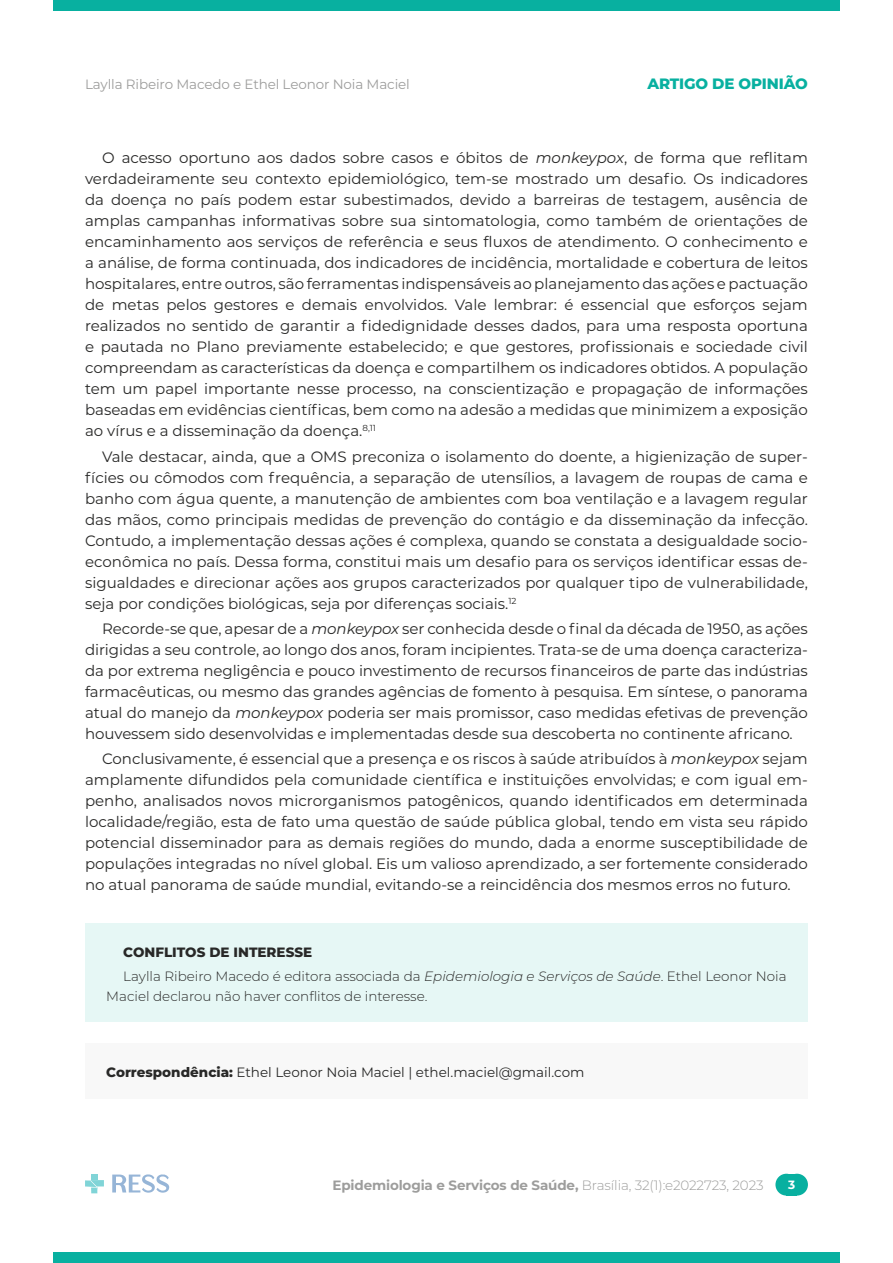
<style>
.page{position:relative;width:893px;height:1263px;background:#fff}
.page>*{position:absolute;margin:0;border:0;box-sizing:border-box;transform-origin:0 0}
.t1{font:15px/21px "Montserrat";color:#282827;text-align:justify}
.t2{font:800 15px "Montserrat";letter-spacing:-.01em;color:#08b0a0}
.t3{font:300 13.5px/23.7px "Montserrat";color:#282827}
.t4{font:13.5px "Montserrat";color:#282827}
.t5{font:700 13.5px "Montserrat";letter-spacing:-.01em;color:#9d9d9c}
.t6{font:13.5px "Montserrat";letter-spacing:-.01em;color:#9d9d9c}
.t7{font:700 12px "Montserrat";color:#fff}
.s1{font-style:italic}
.s2{font-weight:800}
.s3{font-weight:300}
</style>
<div class="page">
<div style="left:53px;top:0;width:787px;height:11px;background:#08b0a0"></div>
<div style="left:53px;top:1252px;width:787px;height:11px;background:#08b0a0"></div>
<div style="left:775px;top:1174px;width:22px;height:21px;background:#08b0a0;border-radius:50%"></div>
<div style="left:786px;top:1174px;width:22px;height:21px;background:#08b0a0;border-radius:50%"></div>
<div style="left:786px;top:1174px;width:11px;height:21px;background:#08b0a0"></div>
<svg style="left:85px;top:1174px;width:19px;height:19px"></svg>
<svg style="left:112px;top:1174px;width:57px;height:19px"></svg>
<div style="left:85px;top:1043px;width:723px;height:56px;background:#f8f8f8"></div>
<div style="left:85px;top:923px;width:723px;height:99px;background:#e6f7f5"></div>
<p class="t6" style="left:85px;top:75px;width:326px">Laylla Ribeiro Macedo e Ethel Leonor Noia Maciel</p>
<p class="t2" style="left:647px;top:73px;width:162px">ARTIGO DE OPINIÃO</p>
<p class="t1" style="left:85px;top:147px;width:724px;text-indent:17px">O acesso oportuno aos dados sobre casos e óbitos de <span class="s1">monkeypox</span>, de forma que reflitam verdadeiramente seu contexto epidemiológico, tem-se mostrado um desafio. Os indicadores da doença no país podem estar subestimados, devido a barreiras de testagem, ausência de amplas campanhas informativas sobre sua sintomatologia, como também de orientações de encaminhamento aos serviços de referência e seus fluxos de atendimento. O conhecimento e a análise, de forma continuada, dos indicadores de incidência, mortalidade e cobertura de leitos hospitalares, entre outros, são ferramentas indispensáveis ao planejamento das ações e pactuação de metas pelos gestores e demais envolvidos. Vale lembrar: é essencial que esforços sejam realizados no sentido de garantir a fidedignidade desses dados, para uma resposta oportuna e pautada no Plano previamente estabelecido; e que gestores, profissionais e sociedade civil compreendam as características da doença e compartilhem os indicadores obtidos. A população tem um papel importante nesse processo, na conscientização e propagação de informações baseadas em evidências científicas, bem como na adesão a medidas que minimizem a exposição ao vírus e a disseminação da doença.<sup>8,11</sup></p>
<p class="t1" style="left:85px;top:445px;width:724px;text-indent:17px">Vale destacar, ainda, que a OMS preconiza o isolamento do doente, a higienização de super&shy;fícies ou cômodos com frequência, a separação de utensílios, a lavagem de roupas de cama e banho com água quente, a manutenção de ambientes com boa ventilação e a lavagem regular das mãos, como principais medidas de prevenção do contágio e da disseminação da infecção.<br>Contudo, a implementação dessas ações é complexa, quando se constata a desigualdade socio&shy;econômica no país. Dessa forma, constitui mais um desafio para os serviços identificar essas de&shy;sigualdades e direcionar ações aos grupos caracterizados por qualquer tipo de vulnerabilidade, seja por condições biológicas, seja por diferenças sociais.<sup>12</sup></p>
<p class="t1" style="left:85px;top:617px;width:724px;text-indent:17px">Recorde-se que, apesar de a <span class="s1">monkeypox</span> ser conhecida desde o final da década de 1950, as ações dirigidas a seu controle, ao longo dos anos, foram incipientes. Trata-se de uma doença caracteriza&shy;da por extrema negligência e pouco investimento de recursos financeiros de parte das indústrias farmacêuticas, ou mesmo das grandes agências de fomento à pesquisa. Em síntese, o panorama atual do manejo da <span class="s1">monkeypox</span> poderia ser mais promissor, caso medidas efetivas de prevenção houvessem sido desenvolvidas e implementadas desde sua descoberta no continente africano.</p>
<p class="t1" style="left:85px;top:748px;width:724px;text-indent:17px">Conclusivamente, é essencial que a presença e os riscos à saúde atribuídos à <span class="s1">monkeypox</span> sejam amplamente difundidos pela comunidade científica e instituições envolvidas; e com igual em&shy;penho, analisados novos microrganismos patogênicos, quando identificados em determinada localidade/região, esta de fato uma questão de saúde pública global, tendo em vista seu rápido potencial disseminador para as demais regiões do mundo, dada a enorme susceptibilidade de populações integradas no nível global. Eis um valioso aprendizado, a ser fortemente considerado no atual panorama de saúde mundial, evitando-se a reincidência dos mesmos erros no futuro.</p>
<p class="t3" style="left:123px;top:940px;width:665px"><span class="s2">CONFLITOS DE INTERESSE<br></span>Laylla Ribeiro Macedo é editora associada da <span class="s1">Epidemiologia e Serviços de Saúde</span>. Ethel Leonor Noia</p>
<p class="t3" style="left:106px;top:983px;width:323px">Maciel declarou não haver conflitos de interesse.</p>
<p class="t4" style="left:106px;top:1063px;width:480px"><span class="s2">Correspondência:</span> Ethel Leonor Noia Maciel | ethel.maciel@gmail.com</p>
<p class="t5" style="left:332px;top:1175px;width:433px">Epidemiologia e Serviços de Saúde, <span class="s3">Brasília, 32(1):e2022723, 2023</span></p>
<p class="t7" style="left:788px;top:1176px;width:9px">3</p>
</div>
